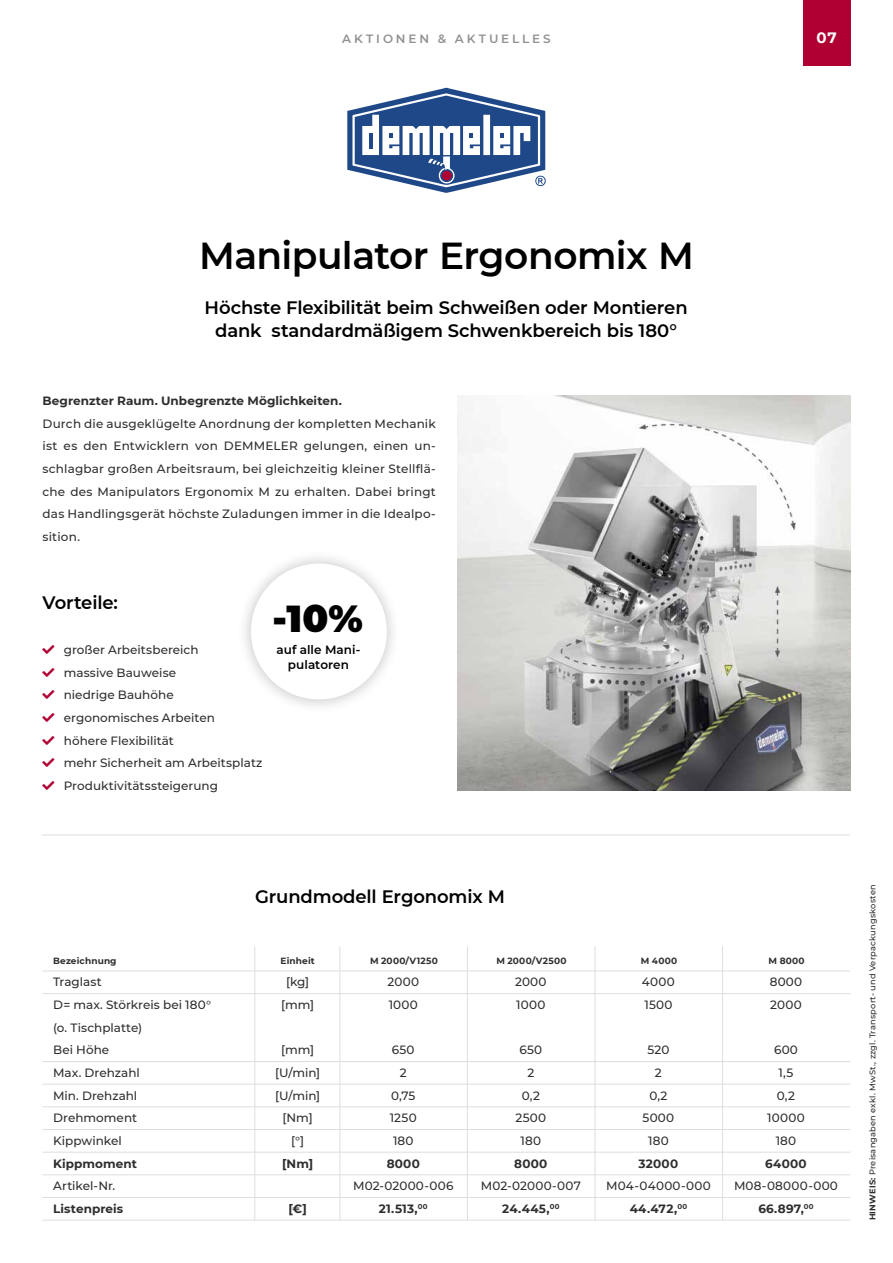
<style>
.page{position:relative;width:893px;height:1263px;background:#fff}
.page>*{position:absolute;margin:0;border:0;box-sizing:border-box;transform-origin:0 0}
.t1{font:600 37.5px "Montserrat";letter-spacing:-.015em;color:#000}
.t2{font:900 37.5px "Montserrat";color:#000}
.t3{font:600 18px/22.6px "Montserrat";letter-spacing:-.005em;color:#000;text-align:center}
.t4{font:700 15px "Montserrat";color:#fff}
.t5{font:500 12px/22.6px "Montserrat";letter-spacing:.005em;color:#2f2e2f;text-align:center}
.t6{font:700 12px "Montserrat";letter-spacing:.005em;color:#2f2e2f}
.t7{font:500 12px/22.6px "Montserrat";letter-spacing:.025em;color:#2f2e2f}
.t8{font:600 12px/15.1px "Montserrat";letter-spacing:.005em;color:#000;text-align:center}
.t9{font:600 12px "Montserrat";letter-spacing:.24em;color:#92918f}
.t10{font:700 9px "Montserrat";letter-spacing:.025em;color:#2f2e2f}
.t11{font:500 8.25px "Montserrat";letter-spacing:.02em;color:#2f2e2f}
.s1{font-weight:700}
</style>
<div class="page">
<div style="left:803px;top:0;width:47px;height:65px;background:#b00033"></div>
<svg style="left:347px;top:88px;width:199px;height:105px"></svg>
<div style="left:442px;top:171px;width:10px;height:9px;background:#b00033;border-radius:50%"></div>
<hr style="left:43px;top:1129px;width:807px;height:1px;background:#dededd">
<hr style="left:43px;top:1152px;width:807px;height:1px;background:#dededd">
<hr style="left:43px;top:1174px;width:807px;height:1px;background:#dededd">
<hr style="left:43px;top:1197px;width:807px;height:1px;background:#dededd">
<hr style="left:43px;top:1220px;width:807px;height:1px;background:#dededd">
<hr style="left:43px;top:1061px;width:807px;height:1px;background:#dededd">
<hr style="left:43px;top:1084px;width:807px;height:1px;background:#dededd">
<hr style="left:43px;top:1106px;width:807px;height:1px;background:#dededd">
<hr style="left:43px;top:970px;width:807px;height:1px;background:#dededd">
<hr style="left:43px;top:993px;width:807px;height:1px;background:#dededd">
<hr style="left:254px;top:946px;width:1px;height:274px;background:#dededd">
<hr style="left:339px;top:946px;width:1px;height:274px;background:#dededd">
<hr style="left:467px;top:946px;width:1px;height:274px;background:#dededd">
<hr style="left:595px;top:946px;width:1px;height:274px;background:#dededd">
<hr style="left:722px;top:946px;width:1px;height:274px;background:#dededd">
<img style="left:457px;top:396px;width:393px;height:394px">
<div style="left:237px;top:549px;width:164px;height:165px;background:#000;opacity:.25"></div>
<div style="left:251px;top:563px;width:136px;height:136px;background:#fff;border-radius:50%"></div>
<hr style="left:42px;top:835px;width:808px;height:1px;background:#dededd">
<p class="t9" style="left:342px;top:30px;width:210px">AKTIONEN &amp; AKTUELLES</p>
<p class="t4" style="left:816px;top:26px;width:22px">07</p>
<h1 class="t1" style="left:199px;top:229px;width:496px">Manipulator Ergonomix M</h1>
<h2 class="t3" style="left:205px;top:296px;width:485px">Höchste Flexibilität beim Schweißen oder Montieren dank standardmäßigem Schwenkbereich bis 180°</h2>
<p class="t6" style="left:43px;top:392px;width:301px">Begrenzter Raum. Unbegrenzte Möglichkeiten.</p>
<p class="t5" style="left:43px;top:412px;width:395px;text-align:justify">Durch die ausgeklügelte Anordnung der kompletten Mechanik ist es den Entwicklern von DEMMELER gelungen, einen un&shy;schlagbar großen Arbeitsraum, bei gleichzeitig kleiner Stellflä&shy;che des Manipulators Ergonomix M zu erhalten. Dabei bringt das Handlingsgerät höchste Zuladungen immer in die Idealpo&shy;sition.</p>
<h2 class="t3" style="left:43px;top:590px;width:77px">Vorteile:</h2>
<p class="t5" style="left:64px;top:638px;width:200px;text-align:left">großer Arbeitsbereich<br>massive Bauweise<br>niedrige Bauhöhe ergonomisches Arbeiten<br>höhere Flexibilität<br>mehr Sicherheit am Arbeitsplatz<br>Produktivitätssteigerung</p>
<h1 class="t2" style="left:273px;top:590px;width:92px">-10%</h1>
<p class="t8" style="left:276px;top:642px;width:86px">auf alle Mani&shy;pulatoren</p>
<p class="t10" style="left:53px;top:954px;width:65px">Bezeichnung</p>
<p class="t5" style="left:53px;top:970px;width:159px;text-align:left">Traglast<br>D= max. Störkreis bei 180° (o. Tischplatte)<br>Bei Höhe<br>Max. Drehzahl<br>Min. Drehzahl<br>Drehmoment<br>Kippwinkel</p>
<p class="t6" style="left:53px;top:1155px;width:85px">Kippmoment</p>
<p class="t5" style="left:53px;top:1174px;width:64px">Artikel-Nr.</p>
<p class="t6" style="left:53px;top:1200px;width:72px">Listenpreis</p>
<h2 class="t3" style="left:255px;top:885px;width:251px">Grundmodell Ergonomix M</h2>
<p class="t10" style="left:281px;top:954px;width:36px">Einheit</p>
<p class="t10" style="left:370px;top:954px;width:69px">M 2000/V1250</p>
<p class="t10" style="left:496px;top:954px;width:72px">M 2000/V2500</p>
<p class="t10" style="left:641px;top:954px;width:38px">M 4000</p>
<p class="t10" style="left:769px;top:954px;width:38px">M 8000</p>
<p class="t5" style="left:281px;top:970px;width:34px">[kg] [mm]</p>
<p class="t5" style="left:275px;top:1038px;width:47px">[mm] [U/min] [U/min] [Nm] [°]</p>
<p class="t6" style="left:282px;top:1155px;width:32px">[Nm]</p>
<p class="t6" style="left:288px;top:1200px;width:20px">[€]</p>
<p class="t7" style="left:388px;top:970px;width:33px">2000<br>1000</p>
<p class="t5" style="left:390px;top:1038px;width:28px">650<br>2<br>0,75<br>1250<br>180</p>
<p class="t6" style="left:387px;top:1155px;width:35px">8000</p>
<p class="t5" style="left:353px;top:1174px;width:102px">M02-02000-006<br><span class="s1">21.513,</span><sup>00</sup></p>
<p class="t7" style="left:515px;top:970px;width:33px">2000<br>1000</p>
<p class="t5" style="left:515px;top:1038px;width:32px">650<br>2<br>0,2<br>2500<br>180</p>
<p class="t6" style="left:514px;top:1155px;width:35px">8000</p>
<p class="t5" style="left:481px;top:1174px;width:102px">M02-02000-007<br><span class="s1">24.445,</span><sup>00</sup></p>
<p class="t7" style="left:642px;top:970px;width:34px">4000<br>1500</p>
<p class="t5" style="left:643px;top:1038px;width:33px">520<br>2<br>0,2<br>5000<br>180</p>
<p class="t6" style="left:639px;top:1155px;width:41px">32000</p>
<p class="t7" style="left:606px;top:1174px;width:106px;text-align:center">M04-04000-000<br><span class="s1">44.472,</span><sup>00</sup></p>
<p class="t7" style="left:770px;top:970px;width:34px">8000<br>2000</p>
<p class="t5" style="left:767px;top:1038px;width:39px">600<br>1,5<br>0,2<br>10000<br>180</p>
<p class="t6" style="left:765px;top:1155px;width:43px">64000</p>
<p class="t5" style="left:734px;top:1174px;width:105px">M08-08000-000<br><span class="s1">66.897,</span><sup>00</sup></p>
<p class="t11" style="left:867px;top:1220px;width:337px;rotate:-90deg"><span class="s1">HINWEIS:</span> Preisangaben exkl. MwSt., zzgl. Transport- und Verpackungskosten</p>
</div>
